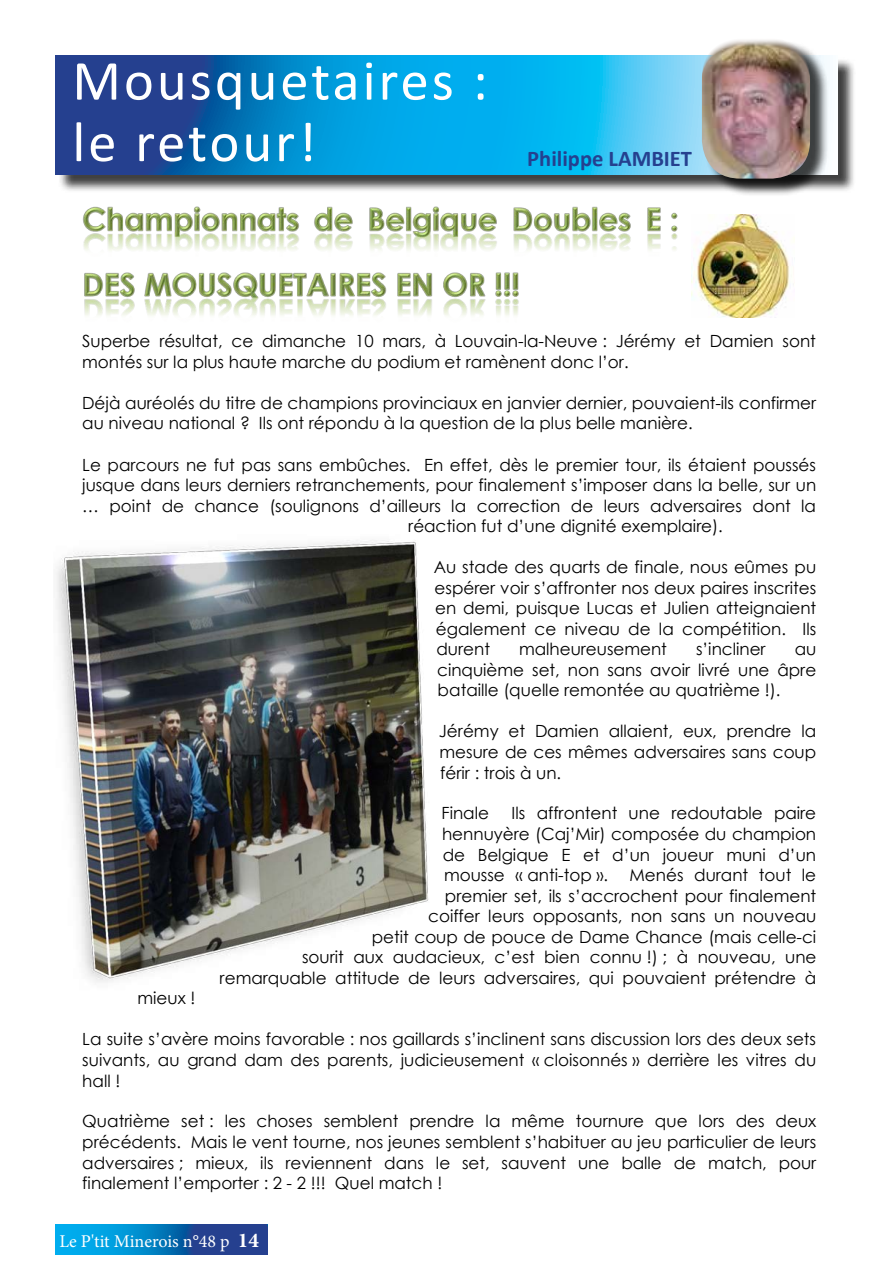
<style>
.page{position:relative;width:893px;height:1263px;background:#fff}
.page>*{position:absolute;margin:0;border:0;box-sizing:border-box;transform-origin:0 0}
.t1{font:57px/61.5px "Calibri";letter-spacing:.05em;color:#fff}
.t2{font:700 22.5px "Calibri";color:#25408f}
.t3{font:18px "Minion Pro";letter-spacing:-.005em;color:#fff}
.t4{font:16.8px/20.5px "Century Gothic";color:#000;text-align:justify}
.s1{font-weight:700;font-size:21px}
</style>
<div class="page">
<svg style="left:55px;top:1225px;width:213px;height:29px;background:#0d72b9"></svg>
<div style="left:58px;top:58px;width:798px;height:135px;background:#000;opacity:.75"></div>
<svg style="left:55px;top:55px;width:783px;height:119px;background:#1b92d0"></svg>
<div style="left:704px;top:41px;width:125px;height:156px;background:#000;opacity:.75"></div>
<img style="left:702px;top:40px;width:108px;height:139px">
<img style="left:692px;top:215px;width:98px;height:102px">
<img style="left:56px;top:540px;width:373px;height:442px">
<img style="left:82px;top:206px;width:623px;height:59px">
<img style="left:84px;top:272px;width:435px;height:44px">
<img style="left:504px;top:297px;width:15px;height:19px">
<h1 class="t1" style="left:72px;top:50px;width:417px">Mousquetaires : le retour!</h1>
<h2 class="t2" style="left:527px;top:144px;width:166px">Philippe LAMBIET</h2>
<p class="t4" style="left:82px;top:331px;width:735px">Superbe résultat, ce dimanche 10 mars, à Louvain-la-Neuve : Jérémy et Damien sont montés sur la plus haute marche du podium et ramènent donc l’or.</p>
<p class="t4" style="left:82px;top:392px;width:735px">Déjà auréolés du titre de champions provinciaux en janvier dernier, pouvaient-ils confirmer au niveau national ? Ils ont répondu à la question de la plus belle manière.</p>
<p class="t4" style="left:82px;top:454px;width:735px">Le parcours ne fut pas sans embûches. En effet, dès le premier tour, ils étaient poussés</p>
<p class="t4" style="left:82px;top:474px;width:735px">jusque dans leurs derniers retranchements, pour finalement s’imposer dans la belle, sur un</p>
<p class="t4" style="left:82px;top:495px;width:735px">… point de chance (soulignons d’ailleurs la correction de leurs adversaires dont la</p>
<p class="t4" style="left:408px;top:515px;width:316px">réaction fut d’une dignité exemplaire).</p>
<p class="t4" style="left:434px;top:557px;width:384px">Au stade des quarts de finale, nous eûmes pu espérer voir s’affronter nos deux paires inscrites en demi, puisque Lucas et Julien atteignaient également ce niveau de la compétition. Ils durent</p>
<p class="t4" style="left:519px;top:639px;width:149px">malheureusement</p>
<p class="t4" style="left:696px;top:639px;width:71px">s’incliner</p>
<p class="t4" style="left:437px;top:639px;width:381px;text-indent:358px">au cinquième set, non sans avoir livré une âpre bataille (quelle remontée au quatrième !).</p>
<p class="t4" style="left:439px;top:721px;width:379px">Jérémy et Damien allaient, eux, prendre la mesure de ces mêmes adversaires sans coup férir : trois à un.</p>
<p class="t4" style="left:441px;top:803px;width:49px">Finale</p>
<p class="t4" style="left:442px;top:803px;width:376px;text-indent:69px">Ils affrontent une redoutable paire hennuyère (Caj’Mir) composée du champion de Belgique E et d’un joueur muni d’un mousse « anti-top ».</p>
<p class="t4" style="left:220px;top:865px;width:598px;text-align:right">Menés durant tout le<br>premier set, ils s’accrochent pour finalement<br>coiffer leurs opposants, non sans un nouveau<br>petit coup de pouce de Dame Chance (mais celle-ci<br>sourit aux audacieux, c’est bien connu !) ; à nouveau, une remarquable attitude de leurs adversaires, qui pouvaient prétendre à</p>
<p class="t4" style="left:137px;top:988px;width:59px">mieux !</p>
<p class="t4" style="left:82px;top:1029px;width:735px">La suite s’avère moins favorable : nos gaillards s’inclinent sans discussion lors des deux sets suivants, au grand dam des parents, judicieusement « cloisonnés » derrière les vitres du hall !</p>
<p class="t4" style="left:82px;top:1111px;width:735px">Quatrième set : les choses semblent prendre la même tournure que lors des deux précédents. Mais le vent tourne, nos jeunes semblent s’habituer au jeu particulier de leurs adversaires ; mieux, ils reviennent dans le set, sauvent une balle de match, pour finalement l’emporter : 2 - 2 !!! Quel match !</p>
<p class="t3" style="left:59px;top:1229px;width:201px">Le P'tit Minerois n°48 p <span class="s1">14</span></p>
</div>
